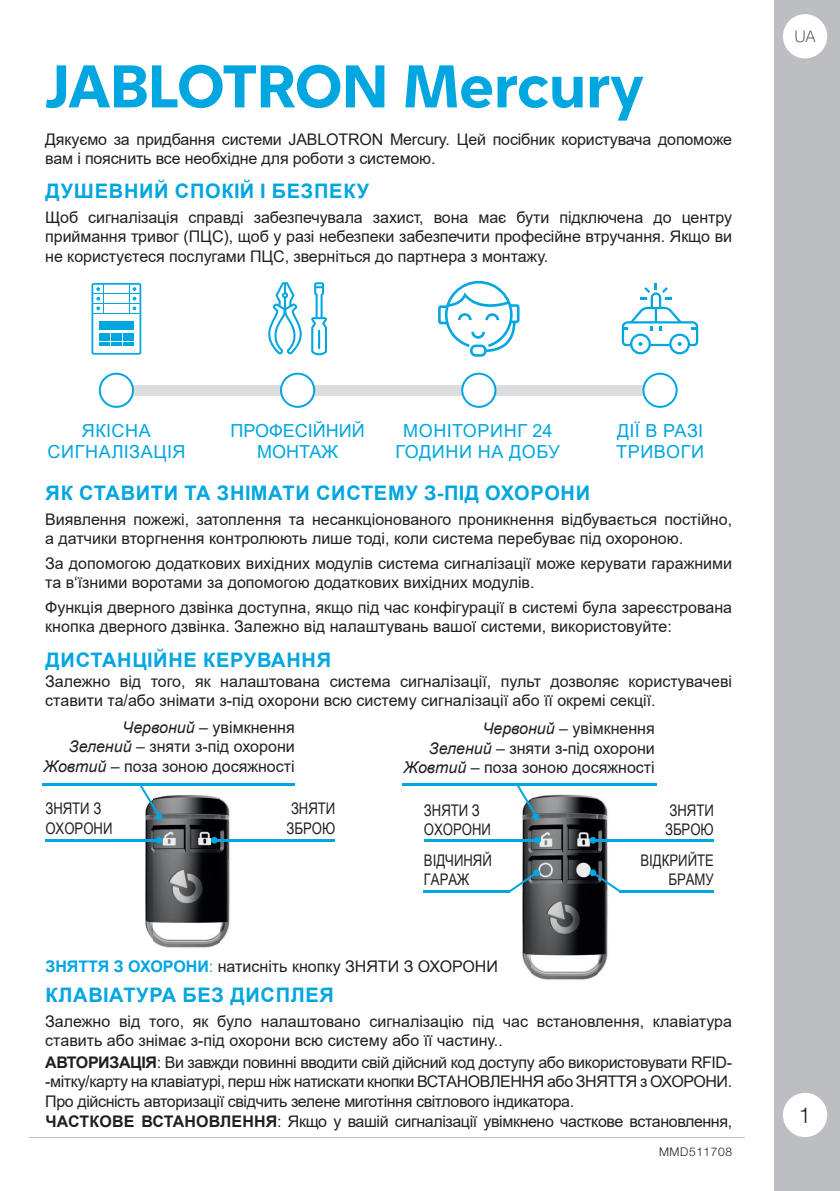
<style>
.page{position:relative;width:840px;height:1191px;background:#fff}
.page>*{position:absolute;margin:0;border:0;box-sizing:border-box;transform-origin:0 0}
.t1{font:600 60px "Jablo";color:#00a6e0}
.t2{font:300 22px "Helvetica Neue LT Pro";color:#231f20}
.t3{font:700 20px "Arial";letter-spacing:.035em;color:#00a6e0}
.t4{font:18px/21.6px "Arial";letter-spacing:.02em;color:#00a6e0;text-align:center}
.t5{font:18px/21.6px "Arial";color:#00a6e0;text-align:center}
.t6{font:16px/19.2px "Arial";color:#231f20}
.t7{font:16px "Arial";letter-spacing:-.025em;color:#231f20}
.t8{font:16px/19.2px "Arial Narrow";color:#231f20}
.t9{font:100 16px "Helvetica Neue LT Pro";color:#231f20}
.t10{font:300 12px "Helvetica Neue LT Pro";letter-spacing:.05em;color:#231f20}
.s1{font-style:italic}
.s2{font-weight:700;color:#00a6e0}
.s3{color:#00a6e0}
.s4{font-weight:700}
</style>
<div class="page">
<div style="left:774px;top:0;width:65px;height:1191px;background:#bdbec1"></div>
<svg style="left:783px;top:14px;width:43px;height:44px"></svg>
<div style="left:782px;top:1092px;width:44px;height:45px;background:#fff;border-radius:50%"></div>
<img style="left:464px;top:794px;width:200px;height:186px">
<img style="left:464px;top:960px;width:32px;height:15px">
<hr style="left:618px;top:890px;width:95px;height:2px;background:#00a6e0">
<hr style="left:423px;top:890px;width:86px;height:2px;background:#00a6e0">
<svg style="left:91px;top:283px;width:50px;height:72px"></svg>
<div style="left:121px;top:385px;width:538px;height:10px;background:#dcdddf"></div>
<svg style="left:99px;top:373px;width:35px;height:35px"></svg>
<svg style="left:311px;top:282px;width:16px;height:74px"></svg>
<svg style="left:268px;top:282px;width:34px;height:73px"></svg>
<svg style="left:280px;top:373px;width:35px;height:35px"></svg>
<svg style="left:438px;top:281px;width:81px;height:76px"></svg>
<svg style="left:461px;top:373px;width:35px;height:35px"></svg>
<svg style="left:621px;top:283px;width:76px;height:71px"></svg>
<svg style="left:642px;top:373px;width:35px;height:35px"></svg>
<svg style="left:508px;top:869px;width:31px;height:23px"></svg>
<svg style="left:589px;top:869px;width:31px;height:23px"></svg>
<img style="left:87px;top:785px;width:200px;height:120px">
<img style="left:145px;top:905px;width:9px;height:37px">
<img style="left:154px;top:905px;width:66px;height:43px">
<img style="left:220px;top:905px;width:10px;height:37px">
<hr style="left:45px;top:839px;width:114px;height:2px;background:#00a6e0">
<hr style="left:423px;top:839px;width:114px;height:2px;background:#00a6e0">
<svg style="left:155px;top:836px;width:7px;height:7px"></svg>
<svg style="left:534px;top:836px;width:6px;height:7px"></svg>
<hr style="left:214px;top:839px;width:121px;height:2px;background:#00a6e0">
<hr style="left:592px;top:839px;width:121px;height:2px;background:#00a6e0">
<svg style="left:211px;top:837px;width:7px;height:6px"></svg>
<svg style="left:589px;top:837px;width:7px;height:6px"></svg>
<hr style="left:42px;top:783px;width:252px;height:2px;background:#00a6e0">
<hr style="left:402px;top:783px;width:255px;height:2px;background:#00a6e0">
<svg style="left:139px;top:785px;width:23px;height:35px"></svg>
<svg style="left:515px;top:785px;width:24px;height:35px"></svg>
<h1 class="t1" style="left:45px;top:49px;width:599px">JABLOTRON Mercury</h1>
<p class="t6" style="left:45px;top:129px;width:688px">Дякуємо за придбання системи JABLOTRON Mercury. Цей посібник користувача допоможе вам і пояснить все необхідне для роботи з системою.</p>
<p class="t3" style="left:46px;top:180px;width:325px">ДУШЕВНИЙ СПОКІЙ І БЕЗПЕКУ</p>
<p class="t6" style="left:45px;top:208px;width:688px;text-align:justify">Щоб сигналізація справді забезпечувала захист, вона має бути підключена до центру приймання тривог (ПЦС), щоб у разі небезпеки забезпечити професійне втручання. Якщо ви не користуєтеся послугами ПЦС, зверніться до партнера з монтажу.</p>
<p class="t4" style="left:47px;top:420px;width:139px">ЯКІСНА<br>СИГНАЛІЗАЦІЯ</p>
<p class="t5" style="left:230px;top:420px;width:136px">ПРОФЕСІЙНИЙ<br>МОНТАЖ</p>
<p class="t4" style="left:395px;top:420px;width:166px">МОНІТОРИНГ 24<br>ГОДИНИ НА ДОБУ</p>
<p class="t4" style="left:615px;top:420px;width:89px;text-align:left">ДІЇ В РАЗІ<br>ТРИВОГИ</p>
<p class="t3" style="left:46px;top:482px;width:545px">ЯК СТАВИТИ ТА ЗНІМАТИ СИСТЕМУ З-ПІД ОХОРОНИ</p>
<p class="t6" style="left:45px;top:509px;width:688px">Виявлення пожежі, затоплення та несанкціонованого проникнення відбувається постійно, а датчики вторгнення контролюють лише тоді, коли система перебуває під охороною.</p>
<p class="t6" style="left:45px;top:553px;width:688px">За допомогою додаткових вихідних модулів система сигналізації може керувати гаражними та в‘їзними воротами за допомогою додаткових вихідних модулів.</p>
<p class="t6" style="left:45px;top:597px;width:688px">Функція дверного дзвінка доступна, якщо під час конфігурації в системі була зареєстрована кнопка дверного дзвінка. Залежно від налаштувань вашої системи, використовуйте:</p>
<p class="t3" style="left:46px;top:649px;width:287px">ДИСТАНЦІЙНЕ КЕРУВАННЯ</p>
<p class="t6" style="left:45px;top:671px;width:688px">Залежно від того, як налаштована система сигналізації, пульт дозволяє користувачеві ставити та/або знімати з-під охорони всю систему сигналізації або її окремі секції.</p>
<p class="t6" style="left:43px;top:718px;width:253px;text-align:right"><span class="s1">Червоний</span> – увімкнення<br><span class="s1">Зелений</span> – зняти з-під охорони<br><span class="s1">Жовтий</span> – поза зоною досяжності</p>
<p class="t6" style="left:403px;top:719px;width:253px;text-align:right"><span class="s1">Червоний</span> – увімкнення<br><span class="s1">Зелений</span> – зняти з-під охорони<br><span class="s1">Жовтий</span> – поза зоною досяжності</p>
<p class="t8" style="left:45px;top:799px;width:69px">ЗНЯТИ З<br>ОХОРОНИ</p>
<p class="t8" style="left:423px;top:800px;width:69px">ЗНЯТИ З<br>ОХОРОНИ</p>
<p class="t8" style="left:286px;top:799px;width:50px">ЗНЯТИ<br>ЗБРОЮ</p>
<p class="t8" style="left:664px;top:800px;width:50px">ЗНЯТИ<br>ЗБРОЮ</p>
<p class="t8" style="left:423px;top:850px;width:69px">ВІДЧИНЯЙ<br>ГАРАЖ</p>
<p class="t8" style="left:640px;top:850px;width:75px;text-align:right">ВІДКРИЙТЕ<br>БРАМУ</p>
<p class="t6" style="left:45px;top:956px;width:454px"><span class="s2">ЗНЯТТЯ З ОХОРОНИ</span><span class="s3">:</span> натисніть кнопку ЗНЯТИ З ОХОРОНИ</p>
<p class="t3" style="left:46px;top:984px;width:290px">КЛАВІАТУРА БЕЗ ДИСПЛЕЯ</p>
<p class="t6" style="left:45px;top:1011px;width:688px">Залежно від того, як було налаштовано сигналізацію під час встановлення, клавіатура ставить або знімає з-під охорони всю систему або її частину..</p>
<p class="t6" style="left:45px;top:1053px;width:688px;text-align:justify"><span class="s4">АВТОРИЗАЦІЯ</span>: Ви завжди повинні вводити свій дійсний код доступу або використовувати RFID--мітку/карту на клавіатурі, перш ніж натискати кнопки ВСТАНОВЛЕННЯ або ЗНЯТТЯ з ОХОРОНИ.<br>Про дійсність авторизації свідчить зелене миготіння світлового індикатора.</p>
<p class="t7" style="left:46px;top:1113px;width:687px"><span class="s4">ЧАСТКОВЕ ВСТАНОВЛЕННЯ</span>: Якщо у вашій сигналізації увімкнено часткове встановлення,</p>
<p class="t10" style="left:658px;top:1147px;width:75px">MMD511708</p>
<p class="t9" style="left:794px;top:31px;width:22px">UA</p>
<h2 class="t2" style="left:798px;top:1107px;width:14px">1</h2>
</div>
